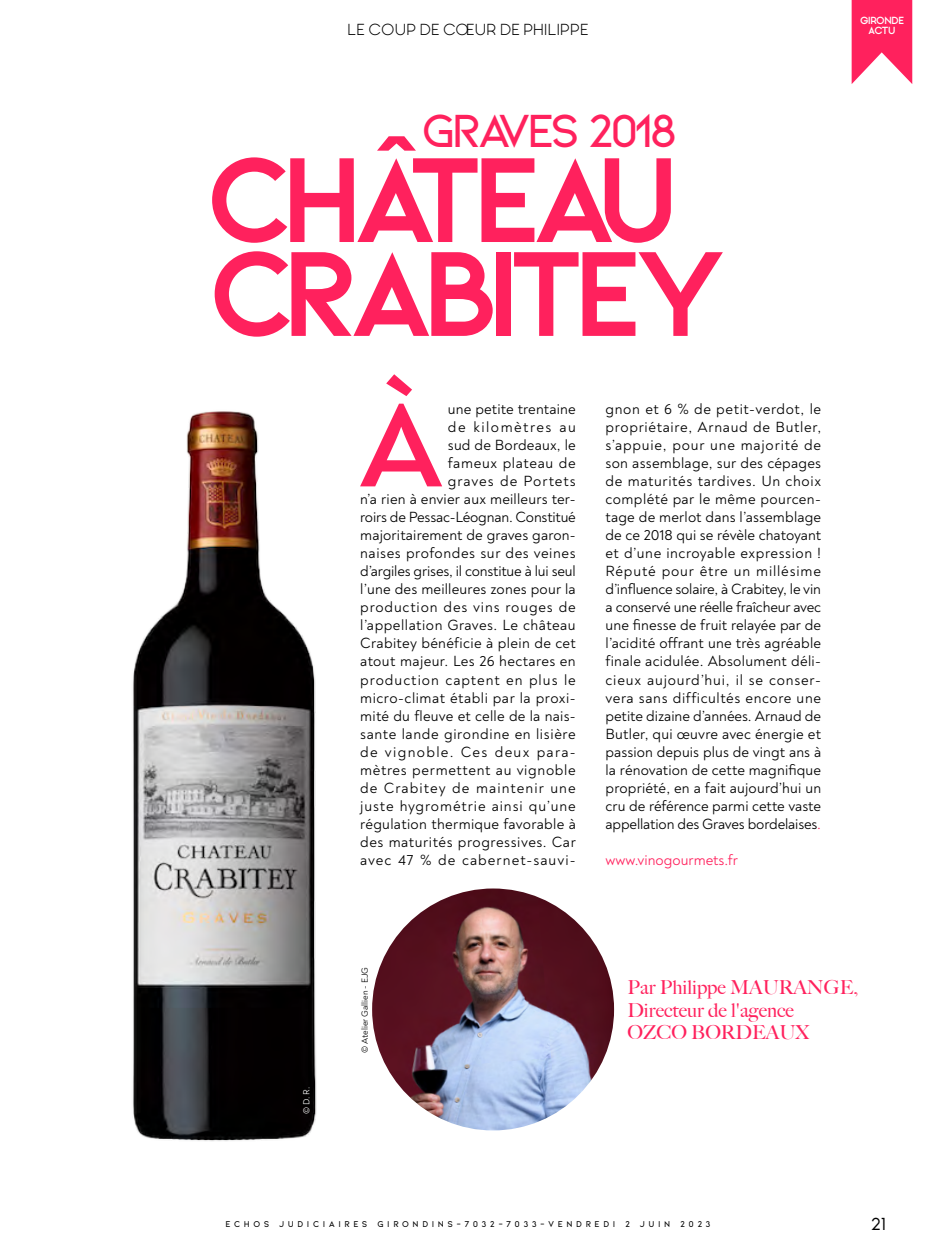
<style>
.page{position:relative;width:936px;height:1255px;background:#fff}
.page>*{position:absolute;margin:0;border:0;box-sizing:border-box;transform-origin:0 0}
.t1{font:700 127.2px/93.9px "Kiona";letter-spacing:-.11em;color:#ff215d}
.t2{font:700 120.9px "Noah";color:#ff215d}
.t3{font:600 49.35px "Kiona";letter-spacing:-.095em;color:#ff215d}
.t4{font:300 25.5px "Ginora Sans";color:#000}
.t5{font:500 19.2px/22.5px "Big Caslon";color:#ff215d}
.t6{font:300 16.5px "Ginora Sans";letter-spacing:.02em;color:#000}
.t7{font:15px/18px "Noah";letter-spacing:.025em;color:#000;text-align:right}
.t8{font:15px "Noah";color:#ff215d}
.t9{font:700 9.75px/10.5px "Ginora Sans";letter-spacing:-.045em;color:#fff;text-align:center}
.t10{font:600 9px "Kiona";letter-spacing:.39em;color:#000}
.t11{font:9px "Noah";color:#000}
.t12{font:9px "Noah";color:#fff}
.s1{color:#ff215d}
</style>
<div class="page">
<hr style="left:0;top:0;width:1px;height:242px;background:#000">
<svg style="left:851px;top:0;width:61px;height:84px"></svg>
<img style="left:133px;top:411px;width:184px;height:730px">
<img style="left:367px;top:883px;width:252px;height:252px;border-radius:126px">
<div style="left:362px;top:878px;width:261px;height:262px;border:10px solid #fff;border-radius:50%"></div>
<p class="t6" style="left:347px;top:21px;width:242px">LE COUP DE COEUR DE PHILIPPE</p>
<p class="t9" style="left:860px;top:15px;width:45px">GIRONDE<br>ACTU</p>
<h3 class="t3" style="left:422px;top:103px;width:256px">GRAVES 2018</h3>
<h1 class="t1" style="left:206px;top:150px;width:523px">CHÂTEAU<br>CRABITEY</h1>
<h2 class="t2" style="left:359px;top:369px;width:85px">À</h2>
<p class="t7" style="left:360px;top:400px;width:217px">une petite trentaine<br>de kilomètres au<br>sud de Bordeaux, le<br>fameux plateau de<br>graves de Portets<br>n’a rien à envier aux meilleurs ter&shy;roirs de Pessac-Léognan. Constitué majoritairement de graves garon&shy;naises profondes sur des veines d’argiles grises, il constitue à lui seul l’une des meilleures zones pour la production des vins rouges de l’appellation Graves. Le château<br>Crabitey bénéficie à plein de cet atout majeur. Les 26 hectares en production captent en plus le micro-climat établi par la proxi&shy;mité du fleuve et celle de la nais&shy;sante lande girondine en lisière de vignoble. Ces deux para&shy;mètres permettent au vignoble de Crabitey de maintenir une juste hygrométrie ainsi qu’une régulation thermique favorable à des maturités progressives. Car avec 47 % de cabernet-sauvi-</p>
<p class="t7" style="left:605px;top:400px;width:217px;text-align:justify">gnon et 6 % de petit-verdot, le propriétaire, Arnaud de Butler, s’appuie, pour une majorité de son assemblage, sur des cépages de maturités tardives. Un choix complété par le même pourcen&shy;tage de merlot dans l’assemblage de ce 2018 qui se révèle chatoyant et d’une incroyable expression !<br>Réputé pour être un millésime d’influence solaire, à Crabitey, le vin a conservé une réelle fraîcheur avec une finesse de fruit relayée par de l’acidité offrant une très agréable finale acidulée. Absolument déli&shy;cieux aujourd’hui, il se conser&shy;vera sans difficultés encore une petite dizaine d’années. Arnaud de Butler, qui œuvre avec énergie et passion depuis plus de vingt ans à la rénovation de cette magnifique propriété, en a fait aujourd’hui un cru de référence parmi cette vaste appellation des Graves bordelaises<span class="s1">.</span></p>
<p class="t8" style="left:605px;top:850px;width:134px">www.vinogourmets.fr</p>
<p class="t12" style="left:301px;top:1114px;width:29px;rotate:-90deg">© D. R.</p>
<p class="t11" style="left:359px;top:1052px;width:87px;rotate:-90deg">© Atelier Gallien - EJG</p>
<p class="t5" style="left:627px;top:975px;width:232px">Par Philippe MAURANGE,<br>Directeur de l'agence<br>OZCO BORDEAUX</p>
<p class="t10" style="left:225px;top:1219px;width:486px">ECHOS JUDICIAIRES GIRONDINS-7032-7033-VENDREDI 2 JUIN 2023</p>
<h3 class="t4" style="left:870px;top:1208px;width:17px">21</h3>
</div>
